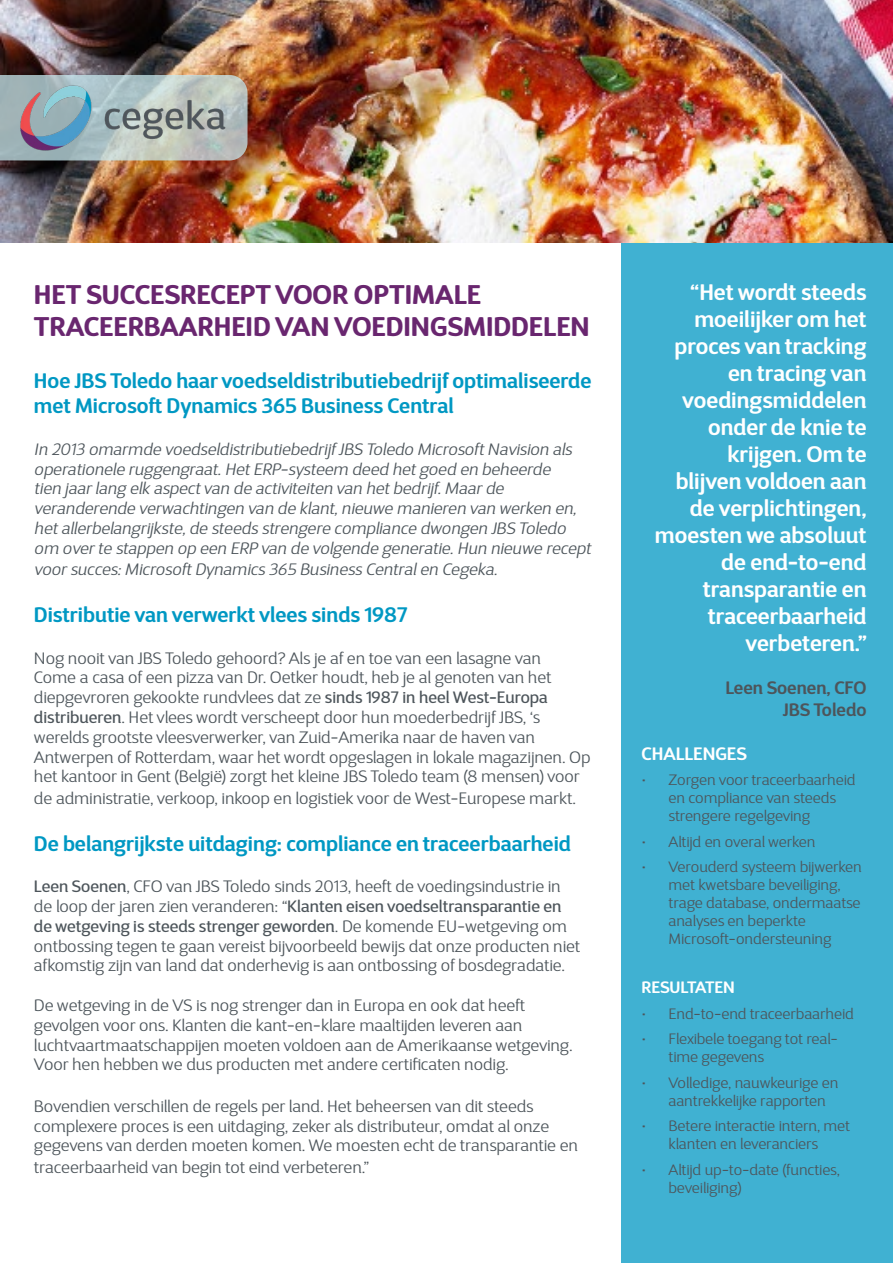
<style>
.page{position:relative;width:893px;height:1263px;background:#fff}
.page>*{position:absolute;margin:0;border:0;box-sizing:border-box;transform-origin:0 0}
.t1{font:700 27px/32.4px "D Sari";color:#69266f}
.t2{font:600 22.5px/27px "D Sari";color:#fff;text-align:right}
.t3{font:600 21px/25.2px "D Sari";color:#0098c3}
.t4{font:600 18px/21.6px "D Sari";color:#4d555b;text-align:right}
.t5{font:600 18px "D Sari";color:#fff}
.t6{font:300 16.5px/19.8px "D Sari";color:#4d555b}
.t7{font:italic 300 16.5px/19.8px "D Sari";color:#4d555b}
.t8{font:600 16.5px "D Sari";color:#fff}
.t9{font:300 15px/18px "D Sari";color:#4d555b}
.s1{font-weight:400}
</style>
<div class="page">
<img style="left:0;top:0;width:893px;height:243px">
<svg style="left:0;top:75px;width:247px;height:85px"></svg>
<div style="left:620px;top:243px;width:273px;height:1020px;background:#40b1d2"></div>
<img style="left:7px;top:84px;width:241px;height:67px">
<h1 class="t1" style="left:34px;top:277px;width:557px">HET SUCCESRECEPT VOOR OPTIMALE<br>TRACEERBAARHEID VAN VOEDINGSMIDDELEN</h1>
<p class="t3" style="left:34px;top:368px;width:559px">Hoe JBS Toledo haar voedseldistributiebedrijf optimaliseerde met Microsoft Dynamics 365 Business Central</p>
<p class="t7" style="left:34px;top:439px;width:562px">In 2013 omarmde voedseldistributiebedrijfJBS Toledo MicrosoftNavision als operationele ruggengraat.HetERP-systeem deed hetgoed en beheerde<br>tien jaarlang elk aspectvan de activiteiten van hetbedrijf.Maarde veranderende verwachtingen van de klant,nieuwe manieren van werken en, hetallerbelangrij kste,de steeds strengere compliance dwongen JBS Toledo om overte stappen op een ERP van de volgende generatie.Hun nieuwe recept</p>
<p class="t7" style="left:34px;top:560px;width:468px">voorsucces:MicrosoftDynamics 365 Business Centralen Cegeka.</p>
<p class="t3" style="left:34px;top:602px;width:375px">Distributie van verwerkt vlees sinds 1987</p>
<p class="t6" style="left:34px;top:648px;width:558px">Nog nooit van JBS Toledo gehoord? Als je af en toe van een lasagne van<br>Come a casa of een pizza van Dr. Oetker houdt, heb je al genoten van het diepgevroren gekookte rundvlees dat ze <span class="s1">sinds 1987 in heel West-Europa distribueren</span>. Het vlees wordt verscheept door hun moederbedrijf JBS, ‘s werelds grootste vleesverwerker, van Zuid-Amerika naar de haven van Antwerpen of Rotterdam, waar het wordt opgeslagen in lokale magazijnen. Op het kantoor in Gent (België) zorgt het kleine JBS Toledo team (8 mensen) voor</p>
<p class="t6" style="left:34px;top:788px;width:543px">de administratie, verkoop, inkoop en logistiek voor de West-Europese markt.</p>
<p class="t3" style="left:34px;top:830px;width:538px">De belangrijkste uitdaging: compliance en traceerbaarheid</p>
<p class="t6" style="left:34px;top:876px;width:548px"><span class="s1">Leen Soenen</span>, CFO van JBS Toledo sinds 2013, heeft de voedingsindustrie in de loop der jaren zien veranderen: “<span class="s1">Klanten eisen voedseltransparantie en de wetgeving is steeds strenger geworden</span>. De komende EU-wetgeving om ontbossing tegen te gaan vereist bijvoorbeeld bewijs dat onze producten niet afkomstig zijn van land dat onderhevig is aan ontbossing of bosdegradatie.</p>
<p class="t6" style="left:34px;top:995px;width:540px">De wetgeving in de VS is nog strenger dan in Europa en ook dat heeft gevolgen voor ons. Klanten die kant-en-klare maaltijden leveren aan luchtvaartmaatschappijen moeten voldoen aan de Amerikaanse wetgeving.<br>Voor hen hebben we dus producten met andere certificaten nodig.</p>
<p class="t6" style="left:34px;top:1096px;width:545px">Bovendien verschillen de regels per land. Het beheersen van dit steeds complexere proces is een uitdaging, zeker als distributeur, omdat al onze gegevens van derden moeten komen. We moesten echt de transparantie en</p>
<p class="t6" style="left:34px;top:1157px;width:336px">traceerbaarheid van begin tot eind verbeteren.”</p>
<p class="t2" style="left:655px;top:278px;width:213px">“Het wordt steeds moeilijker om het proces van tracking en tracing van voedingsmiddelen onder de knie te krijgen. Om te<br>blijven voldoen aan de verplichtingen, moesten we absoluut de end-to-end transparantie en traceerbaarheid verbeteren.”</p>
<p class="t4" style="left:725px;top:677px;width:143px">Leen Soenen, CFO<br>JBS Toledo</p>
<p class="t5" style="left:641px;top:742px;width:107px">CHALLENGES</p>
<p class="t9" style="left:668px;top:771px;width:188px;text-indent:-27px">• Zorgen voor traceerbaarheid en compliance van steeds strengere regelgeving</p>
<p class="t9" style="left:641px;top:832px;width:175px">• Altijd en overal werken</p>
<p class="t9" style="left:668px;top:858px;width:195px;text-indent:-27px">• Verouderd systeem bijwerken met kwetsbare beveiliging, trage database, ondermaatse analyses en beperkte<br>Microsoft-ondersteuning</p>
<p class="t8" style="left:641px;top:977px;width:95px">RESULTATEN</p>
<p class="t9" style="left:641px;top:1004px;width:214px">• End-to-end traceerbaarheid</p>
<p class="t9" style="left:668px;top:1030px;width:171px;text-indent:-27px">• Flexibele toegang tot real&shy;time gegevens</p>
<p class="t9" style="left:668px;top:1073px;width:171px;text-indent:-27px">• Volledige, nauwkeurige en aantrekkelijke rapporten</p>
<p class="t9" style="left:641px;top:1117px;width:210px;text-align:center">• Betere interactie intern, met klanten en leveranciers</p>
<p class="t9" style="left:668px;top:1160px;width:173px;text-indent:-27px">• Altijd up-to-date (functies, beveiliging)</p>
</div>
